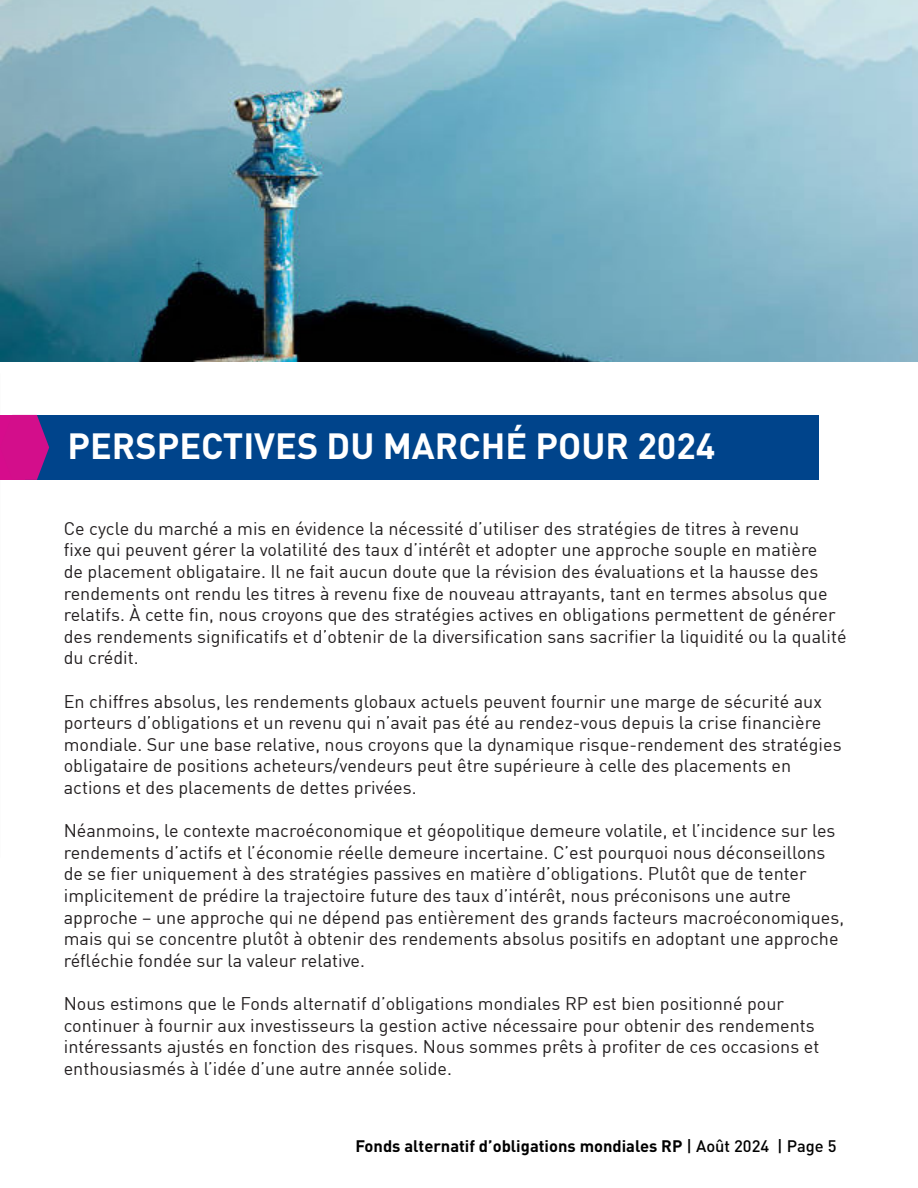
<style>
.page{position:relative;width:918px;height:1188px;background:#fff}
.page>*{position:absolute;margin:0;border:0;box-sizing:border-box;transform-origin:0 0}
.TOC_Body{font:700 36px "DIN";color:#fff}
.TOC_Body-2{font:18px/21.6px "DIN";color:#231f20}
.TOC_Body-3{font:700 16.5px "DIN";color:#000}
.s1{font-weight:500}
</style>
<div class="page">
<div style="left:0;top:415px;width:819px;height:65px;background:#00448b"></div>
<img style="left:0;top:0;width:918px;height:362px">
<svg style="left:0;top:415px;width:49px;height:65px"></svg>
<p class="TOC_Body" style="left:68px;top:423px;width:649px">PERSPECTIVES DU MARCHÉ POUR 2024</p>
<p class="TOC_Body-2" style="left:64px;top:517px;width:784px">Ce cycle du marché a mis en évidence la nécessité d’utiliser des stratégies de titres à revenu<br>fixe qui peuvent gérer la volatilité des taux d’intérêt et adopter une approche souple en matière<br>de placement obligataire. Il ne fait aucun doute que la révision des évaluations et la hausse des rendements ont rendu les titres à revenu fixe de nouveau attrayants, tant en termes absolus que relatifs. À cette fin, nous croyons que des stratégies actives en obligations permettent de générer des rendements significatifs et d’obtenir de la diversification sans sacrifier la liquidité ou la qualité du crédit.</p>
<p class="TOC_Body-2" style="left:64px;top:690px;width:779px">En chiffres absolus, les rendements globaux actuels peuvent fournir une marge de sécurité aux porteurs d’obligations et un revenu qui n’avait pas été au rendez-vous depuis la crise financière mondiale. Sur une base relative, nous croyons que la dynamique risque-rendement des stratégies obligataire de positions acheteurs/vendeurs peut être supérieure à celle des placements en actions et des placements de dettes privées.</p>
<p class="TOC_Body-2" style="left:64px;top:820px;width:782px">Néanmoins, le contexte macroéconomique et géopolitique demeure volatile, et l’incidence sur les rendements d’actifs et l’économie réelle demeure incertaine. C’est pourquoi nous déconseillons de se fier uniquement à des stratégies passives en matière d’obligations. Plutôt que de tenter implicitement de prédire la trajectoire future des taux d’intérêt, nous préconisons une autre approche – une approche qui ne dépend pas entièrement des grands facteurs macroéconomiques, mais qui se concentre plutôt à obtenir des rendements absolus positifs en adoptant une approche réfléchie fondée sur la valeur relative.</p>
<p class="TOC_Body-2" style="left:64px;top:992px;width:757px">Nous estimons que le Fonds alternatif d’obligations mondiales RP est bien positionné pour continuer à fournir aux investisseurs la gestion active nécessaire pour obtenir des rendements intéressants ajustés en fonction des risques. Nous sommes prêts à profiter de ces occasions et enthousiasmés à l’idée d’une autre année solide.</p>
<p class="TOC_Body-3" style="left:355px;top:1136px;width:483px">Fonds alternatif d’obligations mondiales RP <span class="s1">| Août 2024 | Page 5</span></p>
</div>
